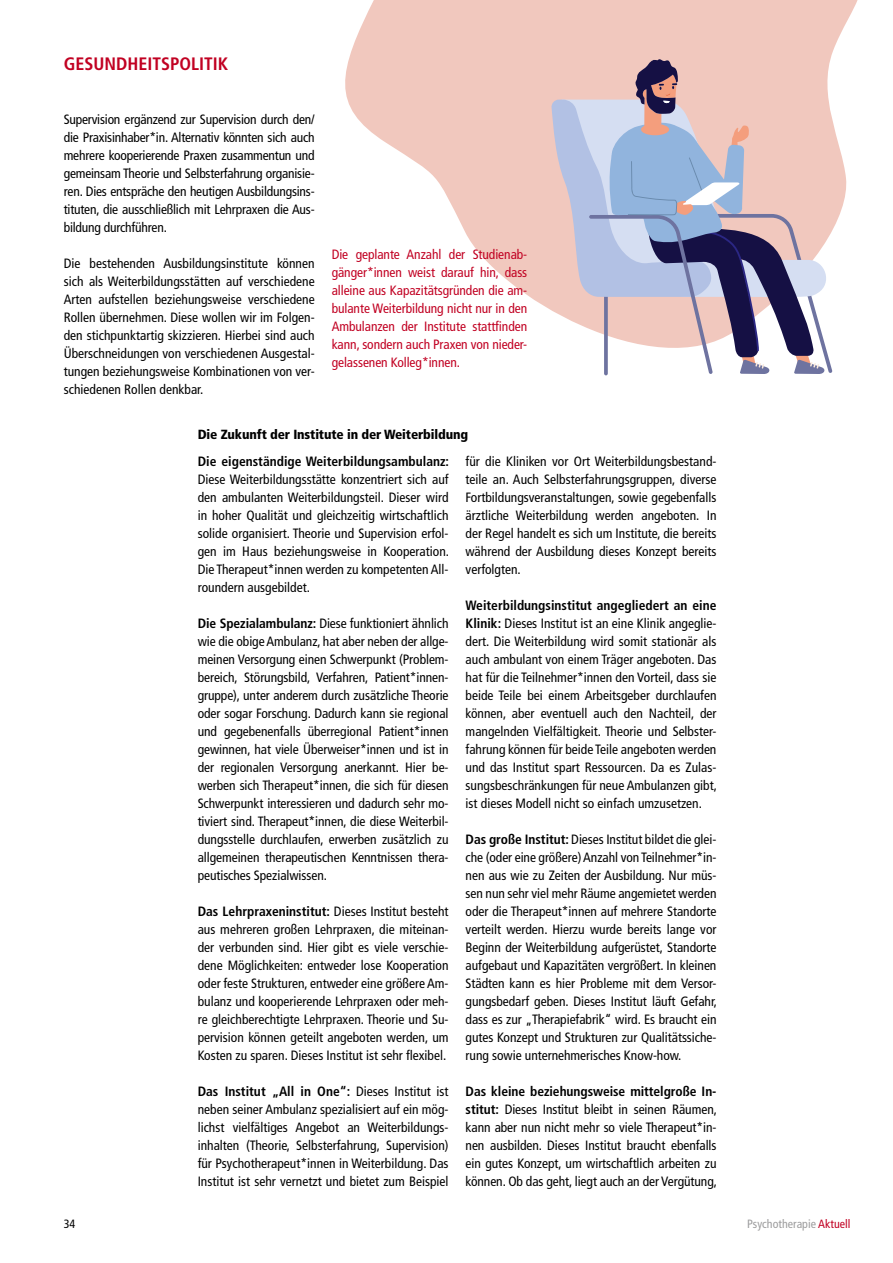
<style>
.page{position:relative;width:893px;height:1263px;background:#fff}
.page>*{position:absolute;margin:0;border:0;box-sizing:border-box;transform-origin:0 0}
.t1{font:700 condensed 18px "Frutiger LT Std";color:#c10122}
.t2{font:condensed 13.5px/18px "Frutiger LT Std";color:#000;text-align:justify}
.t3{font:condensed 13.5px/18px "Frutiger LT Std";letter-spacing:-.005em;color:#c10122;text-align:justify}
.t4{font:700 condensed 13.5px "Frutiger LT Std";color:#000}
.t5{font:900 condensed 13.35px "Frutiger LT Std";letter-spacing:-.01em;color:#000}
.t6{font:condensed 12px "Frutiger LT Std";color:#9c9c9d}
.t7{font:condensed 12px "Frutiger LT Std";color:#000}
.s1{font-weight:700}
.s2{color:#c10122}
</style>
<div class="page">
<svg style="left:345px;top:0;width:513px;height:376px;fill:#f1c8be"></svg>
<hr style="left:604px;top:280px;width:4px;height:95px;background:#6e73a0;border-radius:2px">
<svg style="left:551px;top:59px;width:282px;height:315px;background:#c3b7c3"></svg>
<h1 class="t1" style="left:64px;top:53px;width:166px">GESUNDHEITSPOLITIK</h1>
<p class="t2" style="left:64px;top:111px;width:252px">Supervision ergänzend zur Supervision durch den/ die Praxisinhaber*in. Alternativ könnten sich auch mehrere kooperierende Praxen zusammentun und gemeinsam Theorie und Selbsterfahrung organisie&shy;ren. Dies entspräche den heutigen Ausbildungsins&shy;tituten, die ausschließlich mit Lehrpraxen die Aus&shy;bildung durchführen.</p>
<p class="t2" style="left:64px;top:255px;width:252px">Die bestehenden Ausbildungsinstitute können sich als Weiterbildungsstätten auf verschiedene Arten aufstellen beziehungsweise verschiedene Rollen übernehmen. Diese wollen wir im Folgen&shy;den stichpunktartig skizzieren. Hierbei sind auch Überschneidungen von verschiedenen Ausgestal&shy;tungen beziehungsweise Kombinationen von ver&shy;schiedenen Rollen denkbar.</p>
<p class="t3" style="left:332px;top:246px;width:197px">Die geplante Anzahl der Studienab&shy;gänger*innen weist darauf hin, dass alleine aus Kapazitätsgründen die am&shy;bulante Weiterbildung nicht nur in den Ambulanzen der Institute stattfinden kann, sondern auch Praxen von nieder&shy;gelassenen Kolleg*innen.</p>
<p class="t5" style="left:198px;top:427px;width:272px">Die Zukunft der Institute in der Weiterbildung</p>
<p class="t4" style="left:198px;top:454px;width:253px">Die eigenständige Weiterbildungsambulanz:</p>
<p class="t2" style="left:198px;top:471px;width:253px">Diese Weiterbildungsstätte konzentriert sich auf den ambulanten Weiterbildungsteil. Dieser wird in hoher Qualität und gleichzeitig wirtschaftlich solide organisiert. Theorie und Supervision erfol&shy;gen im Haus beziehungsweise in Kooperation.<br>Die Therapeut*innen werden zu kompetenten All&shy;roundern ausgebildet.</p>
<p class="t2" style="left:198px;top:615px;width:252px"><span class="s1">Die Spezialambulanz:</span> Diese funktioniert ähnlich wie die obige Ambulanz, hat aber neben der allge&shy;meinen Versorgung einen Schwerpunkt (Problem&shy;bereich, Störungsbild, Verfahren, Patient*innen&shy;gruppe), unter anderem durch zusätzliche Theorie oder sogar Forschung. Dadurch kann sie regional und gegebenenfalls überregional Patient*innen gewinnen, hat viele Überweiser*innen und ist in der regionalen Versorgung anerkannt. Hier be&shy;werben sich Therapeut*innen, die sich für diesen Schwerpunkt interessieren und dadurch sehr mo&shy;tiviert sind. Therapeut*innen, die diese Weiterbil&shy;dungsstelle durchlaufen, erwerben zusätzlich zu allgemeinen therapeutischen Kenntnissen thera&shy;peutisches Spezialwissen.</p>
<p class="t2" style="left:198px;top:903px;width:252px"><span class="s1">Das Lehrpraxeninstitut:</span> Dieses Institut besteht aus mehreren großen Lehrpraxen, die miteinan&shy;der verbunden sind. Hier gibt es viele verschie&shy;dene Möglichkeiten: entweder lose Kooperation oder feste Strukturen, entweder eine größere Am&shy;bulanz und kooperierende Lehrpraxen oder meh&shy;re gleichberechtigte Lehrpraxen. Theorie und Su&shy;pervision können geteilt angeboten werden, um Kosten zu sparen. Dieses Institut ist sehr flexibel.</p>
<p class="t2" style="left:198px;top:1083px;width:252px"><span class="s1">Das Institut „All in One“:</span> Dieses Institut ist neben seiner Ambulanz spezialisiert auf ein mög&shy;lichst vielfältiges Angebot an Weiterbildungs&shy;inhalten (Theorie, Selbsterfahrung, Supervision) für Psychotherapeut*innen in Weiterbildung. Das Institut ist sehr vernetzt und bietet zum Beispiel</p>
<p class="t2" style="left:466px;top:452px;width:252px">für die Kliniken vor Ort Weiterbildungsbestand&shy;teile an. Auch Selbsterfahrungsgruppen, diverse Fortbildungsveranstaltungen, sowie gegebenfalls ärztliche Weiterbildung werden angeboten. In der Regel handelt es sich um Institute, die bereits während der Ausbildung dieses Konzept bereits verfolgten.</p>
<p class="t2" style="left:466px;top:596px;width:253px"><span class="s1">Weiterbildungsinstitut angegliedert an eine Klinik:</span> Dieses Institut ist an eine Klinik angeglie&shy;dert. Die Weiterbildung wird somit stationär als auch ambulant von einem Träger angeboten. Das hat für die Teilnehmer*innen den Vorteil, dass sie beide Teile bei einem Arbeitsgeber durchlaufen können, aber eventuell auch den Nachteil, der mangelnden Vielfältigkeit. Theorie und Selbster&shy;fahrung können für beide Teile angeboten werden und das Institut spart Ressourcen. Da es Zulas&shy;sungsbeschränkungen für neue Ambulanzen gibt, ist dieses Modell nicht so einfach umzusetzen.</p>
<p class="t2" style="left:466px;top:830px;width:253px"><span class="s1">Das große Institut:</span> Dieses Institut bildet die glei&shy;che (oder eine größere) Anzahl von Teilnehmer*in&shy;nen aus wie zu Zeiten der Ausbildung. Nur müs&shy;sen nun sehr viel mehr Räume angemietet werden oder die Therapeut*innen auf mehrere Standorte verteilt werden. Hierzu wurde bereits lange vor Beginn der Weiterbildung aufgerüstet, Standorte aufgebaut und Kapazitäten vergrößert. In kleinen Städten kann es hier Probleme mit dem Versor&shy;gungsbedarf geben. Dieses Institut läuft Gefahr, dass es zur „Therapiefabrik“ wird. Es braucht ein gutes Konzept und Strukturen zur Qualitätssiche&shy;rung sowie unternehmerisches Know-how.</p>
<p class="t2" style="left:466px;top:1082px;width:253px"><span class="s1">Das kleine beziehungsweise mittelgroße In&shy;stitut:</span> Dieses Institut bleibt in seinen Räumen, kann aber nun nicht mehr so viele Therapeut*in&shy;nen ausbilden. Dieses Institut braucht ebenfalls ein gutes Konzept, um wirtschaftlich arbeiten zu können. Ob das geht, liegt auch an der Vergütung,</p>
<p class="t7" style="left:64px;top:1216px;width:13px">34</p>
<p class="t6" style="left:747px;top:1216px;width:105px">Psychotherapie <span class="s2">Aktuell</span></p>
</div>
